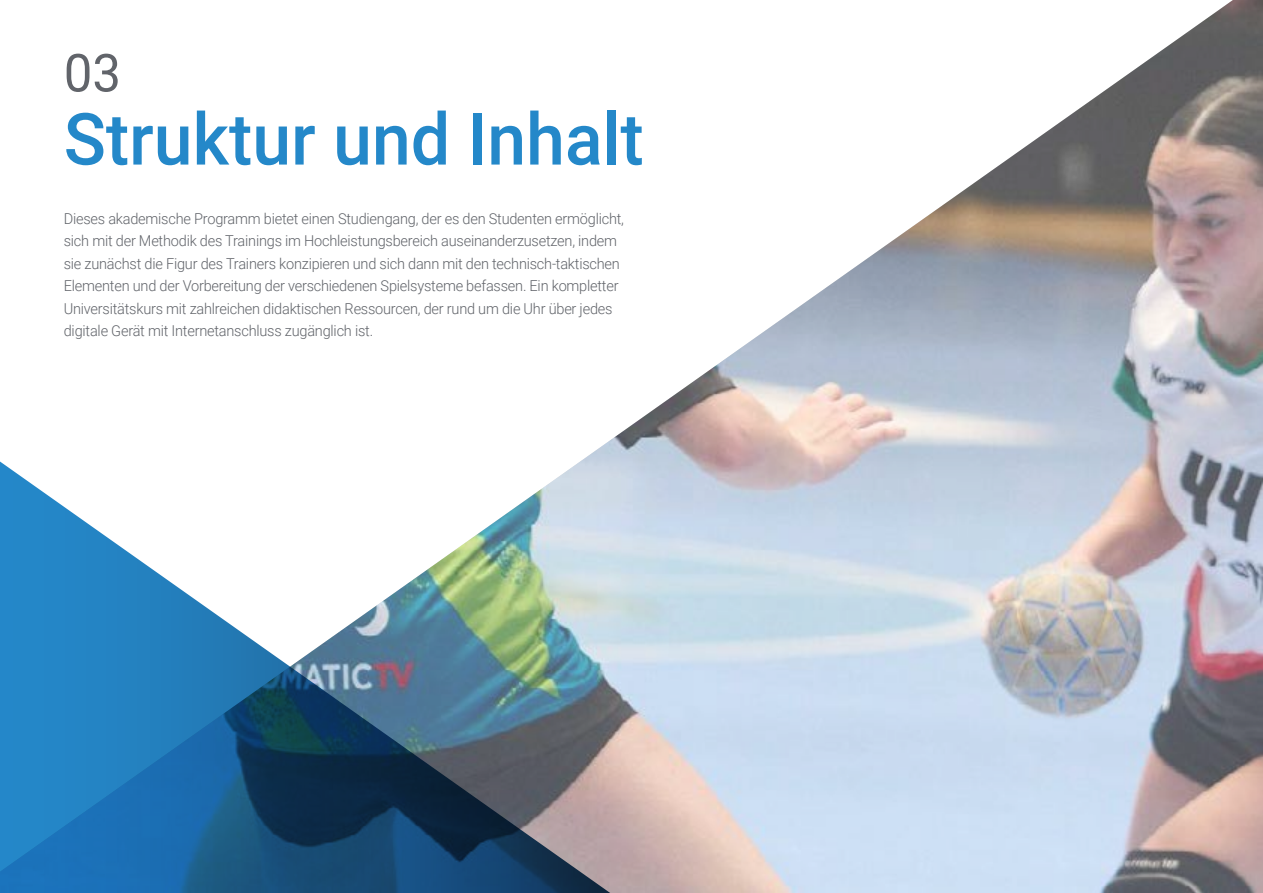
<style>
.page{position:relative;width:1263px;height:893px;background:#fff}
.page>*{position:absolute;margin:0;border:0;box-sizing:border-box;transform-origin:0 0}
.t1{font:500 72px "Roboto";color:#2488c9}
.t2{font:52.5px "Roboto";color:#61646a}
.t3{font:300 15px/22.5px "Roboto";letter-spacing:-.015em;color:#61646a}
</style>
<div class="page">
<img style="left:602px;top:0;width:661px;height:893px">
<svg style="left:0;top:446px;width:640px;height:447px"></svg>
<h2 class="t2" style="left:64px;top:36px;width:59px">03</h2>
<h1 class="t1" style="left:64px;top:89px;width:581px">Struktur und Inhalt</h1>
<p class="t3" style="left:64px;top:207px;width:562px">Dieses akademische Programm bietet einen Studiengang, der es den Studenten ermöglicht, sich mit der Methodik des Trainings im Hochleistungsbereich auseinanderzusetzen, indem sie zunächst die Figur des Trainers konzipieren und sich dann mit den technisch-taktischen Elementen und der Vorbereitung der verschiedenen Spielsysteme befassen. Ein kompletter Universitätskurs mit zahlreichen didaktischen Ressourcen, der rund um die Uhr über jedes digitale Gerät mit Internetanschluss zugänglich ist.</p>
</div>
